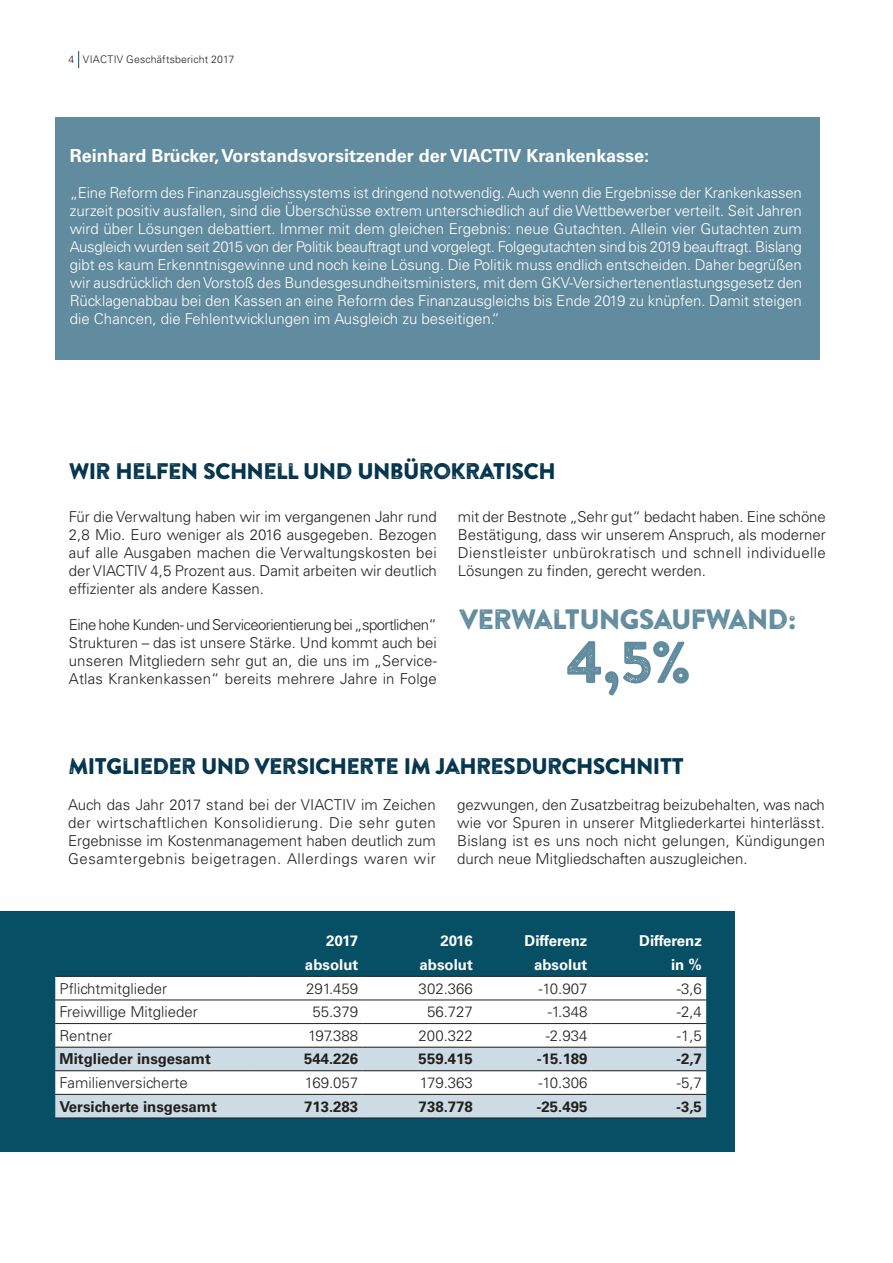
<style>
.page{position:relative;width:893px;height:1263px;background:#fff}
.page>*{position:absolute;margin:0;border:0;box-sizing:border-box;transform-origin:0 0}
.t1{font:58.8px "Brandon Printed One";color:#618b9e}
.t2{font:27.9px "Brandon Printed One";letter-spacing:-.06em;color:#618b9e}
.t3{font:22.5px "Brandon Printed One";letter-spacing:-.06em;color:#00324c}
.t4{font:700 18px "Univers LT Std";color:#fff}
.t5{font:300 15px/18px "Univers LT Std";color:#231f20;text-align:justify}
.t6{font:300 15px/18px "Univers LT Std";color:#fff;text-align:justify}
.t7{font:700 15px "Univers LT Std";color:#231f20}
.t8{font:700 15px "Univers LT Std";color:#fff}
.t9{font:300 10.5px "Univers LT Std";letter-spacing:.015em;color:#231f20}
</style>
<div class="page">
<svg style="left:78px;top:51px;width:1px;height:17px"></svg>
<div style="left:55px;top:117px;width:764px;height:242px;background:#618b9e"></div>
<div style="left:0;top:911px;width:734px;height:241px;background:#074f64"></div>
<div style="left:55px;top:977px;width:651px;height:70px;background:#fff"></div>
<svg style="left:55px;top:1048px;width:651px;height:70px;background:#dbe4ea"></svg>
<hr style="left:55px;top:976px;width:193px;height:1px;background:#231f20">
<hr style="left:248px;top:976px;width:115px;height:1px;background:#231f20">
<hr style="left:363px;top:976px;width:114px;height:1px;background:#231f20">
<hr style="left:477px;top:976px;width:115px;height:1px;background:#231f20">
<hr style="left:592px;top:976px;width:114px;height:1px;background:#231f20">
<hr style="left:55px;top:1000px;width:193px;height:1px;background:#231f20">
<hr style="left:248px;top:1000px;width:115px;height:1px;background:#231f20">
<hr style="left:363px;top:1000px;width:114px;height:1px;background:#231f20">
<hr style="left:477px;top:1000px;width:115px;height:1px;background:#231f20">
<hr style="left:592px;top:1000px;width:114px;height:1px;background:#231f20">
<hr style="left:55px;top:1023px;width:193px;height:1px;background:#231f20">
<hr style="left:248px;top:1023px;width:115px;height:1px;background:#231f20">
<hr style="left:363px;top:1023px;width:114px;height:1px;background:#231f20">
<hr style="left:477px;top:1023px;width:115px;height:1px;background:#231f20">
<hr style="left:592px;top:1023px;width:114px;height:1px;background:#231f20">
<hr style="left:55px;top:1047px;width:193px;height:1px;background:#231f20">
<hr style="left:248px;top:1047px;width:115px;height:1px;background:#231f20">
<hr style="left:363px;top:1047px;width:114px;height:1px;background:#231f20">
<hr style="left:477px;top:1047px;width:115px;height:1px;background:#231f20">
<hr style="left:592px;top:1047px;width:114px;height:1px;background:#231f20">
<hr style="left:55px;top:1070px;width:193px;height:1px;background:#231f20">
<hr style="left:248px;top:1070px;width:115px;height:1px;background:#231f20">
<hr style="left:363px;top:1070px;width:114px;height:1px;background:#231f20">
<hr style="left:477px;top:1070px;width:115px;height:1px;background:#231f20">
<hr style="left:592px;top:1070px;width:114px;height:1px;background:#231f20">
<hr style="left:55px;top:1094px;width:193px;height:1px;background:#231f20">
<hr style="left:248px;top:1094px;width:115px;height:1px;background:#231f20">
<hr style="left:363px;top:1094px;width:114px;height:1px;background:#231f20">
<hr style="left:477px;top:1094px;width:115px;height:1px;background:#231f20">
<hr style="left:592px;top:1094px;width:114px;height:1px;background:#231f20">
<hr style="left:55px;top:1118px;width:193px;height:1px;background:#231f20">
<hr style="left:248px;top:1118px;width:115px;height:1px;background:#231f20">
<hr style="left:363px;top:1118px;width:114px;height:1px;background:#231f20">
<hr style="left:477px;top:1118px;width:115px;height:1px;background:#231f20">
<hr style="left:592px;top:1118px;width:114px;height:1px;background:#231f20">
<p class="t9" style="left:69px;top:53px;width:167px">4 VIACTIV Geschäftsbericht 2017</p>
<p class="t4" style="left:70px;top:145px;width:581px">Reinhard Brücker, Vorstandsvorsitzender der VIACTIV Krankenkasse:</p>
<p class="t6" style="left:70px;top:184px;width:734px">„Eine Reform des Finanzausgleichssystems ist dringend notwendig. Auch wenn die Ergebnisse der Krankenkassen zurzeit positiv ausfallen, sind die Überschüsse extrem unterschiedlich auf die Wettbewerber verteilt. Seit Jahren wird über Lösungen debattiert. Immer mit dem gleichen Ergebnis: neue Gutachten. Allein vier Gutachten zum Ausgleich wurden seit 2015 von der Politik beauftragt und vorgelegt. Folgegutachten sind bis 2019 beauftragt. Bislang gibt es kaum Erkenntnisgewinne und noch keine Lösung. Die Politik muss endlich entscheiden. Daher begrüßen wir ausdrücklich den Vorstoß des Bundesgesundheitsministers, mit dem GKV-Versichertenentlastungsgesetz den Rücklagenabbau bei den Kassen an eine Reform des Finanzausgleichs bis Ende 2019 zu knüpfen. Damit steigen die Chancen, die Fehlentwicklungen im Ausgleich zu beseitigen.“</p>
<h3 class="t3" style="left:69px;top:457px;width:489px">WIR HELFEN SCHNELL UND UNBÜROKRATISCH</h3>
<p class="t5" style="left:69px;top:508px;width:369px">Für die Verwaltung haben wir im vergangenen Jahr rund 2,8 Mio. Euro weniger als 2016 ausgegeben. Bezogen auf alle Ausgaben machen die Verwaltungskosten bei der VIACTIV 4,5 Prozent aus. Damit arbeiten wir deutlich effizienter als andere Kassen.</p>
<p class="t5" style="left:69px;top:616px;width:370px">Eine hohe Kunden- und Serviceorientierung bei „sportlichen“ Strukturen – das ist unsere Stärke. Und kommt auch bei unseren Mitgliedern sehr gut an, die uns im „Service-Atlas Krankenkassen“ bereits mehrere Jahre in Folge</p>
<p class="t5" style="left:458px;top:508px;width:369px">mit der Bestnote „Sehr gut“ bedacht haben. Eine schöne Bestätigung, dass wir unserem Anspruch, als moderner Dienstleister unbürokratisch und schnell individuelle Lösungen zu finden, gerecht werden.</p>
<h2 class="t2" style="left:459px;top:601px;width:340px">VERWALTUNGSAUFWAND:</h2>
<h1 class="t1" style="left:565px;top:625px;width:128px">4,5%</h1>
<h3 class="t3" style="left:68px;top:752px;width:618px">MITGLIEDER UND VERSICHERTE IM JAHRESDURCHSCHNITT</h3>
<p class="t5" style="left:68px;top:796px;width:369px">Auch das Jahr 2017 stand bei der VIACTIV im Zeichen der wirtschaftlichen Konsolidierung. Die sehr guten Ergebnisse im Kostenmanagement haben deutlich zum Gesamtergebnis beigetragen. Allerdings waren wir</p>
<p class="t5" style="left:457px;top:796px;width:369px">gezwungen, den Zusatzbeitrag beizubehalten, was nach wie vor Spuren in unserer Mitgliederkartei hinterlässt.<br>Bislang ist es uns noch nicht gelungen, Kündigungen durch neue Mitgliedschaften auszugleichen.</p>
<p class="t8" style="left:326px;top:932px;width:34px">2017</p>
<p class="t8" style="left:440px;top:932px;width:34px">2016</p>
<p class="t8" style="left:525px;top:932px;width:64px">Differenz</p>
<p class="t8" style="left:639px;top:932px;width:64px">Differenz</p>
<p class="t8" style="left:305px;top:956px;width:55px">absolut</p>
<p class="t8" style="left:419px;top:956px;width:55px">absolut</p>
<p class="t8" style="left:534px;top:956px;width:55px">absolut</p>
<p class="t8" style="left:671px;top:956px;width:32px">in %</p>
<p class="t5" style="left:60px;top:979px;width:109px">Pflichtmitglieder</p>
<p class="t5" style="left:306px;top:979px;width:54px">291.459</p>
<p class="t5" style="left:419px;top:979px;width:56px">302.366</p>
<p class="t5" style="left:538px;top:979px;width:50px">-10.907</p>
<p class="t5" style="left:677px;top:979px;width:27px">-3,6</p>
<p class="t5" style="left:60px;top:1003px;width:140px">Freiwillige Mitglieder</p>
<p class="t5" style="left:312px;top:1003px;width:47px">55.379</p>
<p class="t5" style="left:427px;top:1003px;width:47px">56.727</p>
<p class="t5" style="left:548px;top:1003px;width:41px">-1.348</p>
<p class="t5" style="left:677px;top:1003px;width:27px">-2,4</p>
<p class="t5" style="left:60px;top:1026px;width:55px">Rentner</p>
<p class="t5" style="left:308px;top:1026px;width:52px">197.388</p>
<p class="t5" style="left:418px;top:1026px;width:56px">200.322</p>
<p class="t5" style="left:546px;top:1026px;width:43px">-2.934</p>
<p class="t5" style="left:677px;top:1026px;width:27px">-1,5</p>
<p class="t7" style="left:60px;top:1050px;width:153px">Mitglieder insgesamt</p>
<p class="t7" style="left:304px;top:1050px;width:56px">544.226</p>
<p class="t7" style="left:419px;top:1050px;width:56px">559.415</p>
<p class="t7" style="left:537px;top:1050px;width:52px">-15.189</p>
<p class="t7" style="left:676px;top:1050px;width:27px">-2,7</p>
<p class="t5" style="left:60px;top:1074px;width:130px">Familienversicherte</p>
<p class="t5" style="left:305px;top:1074px;width:55px">169.057</p>
<p class="t5" style="left:420px;top:1074px;width:55px">179.363</p>
<p class="t5" style="left:538px;top:1074px;width:50px">-10.306</p>
<p class="t5" style="left:677px;top:1074px;width:27px">-5,7</p>
<p class="t7" style="left:60px;top:1097px;width:159px">Versicherte insgesamt</p>
<p class="t7" style="left:304px;top:1097px;width:56px">713.283</p>
<p class="t7" style="left:419px;top:1097px;width:56px">738.778</p>
<p class="t7" style="left:536px;top:1097px;width:52px">-25.495</p>
<p class="t7" style="left:676px;top:1097px;width:27px">-3,5</p>
</div>
